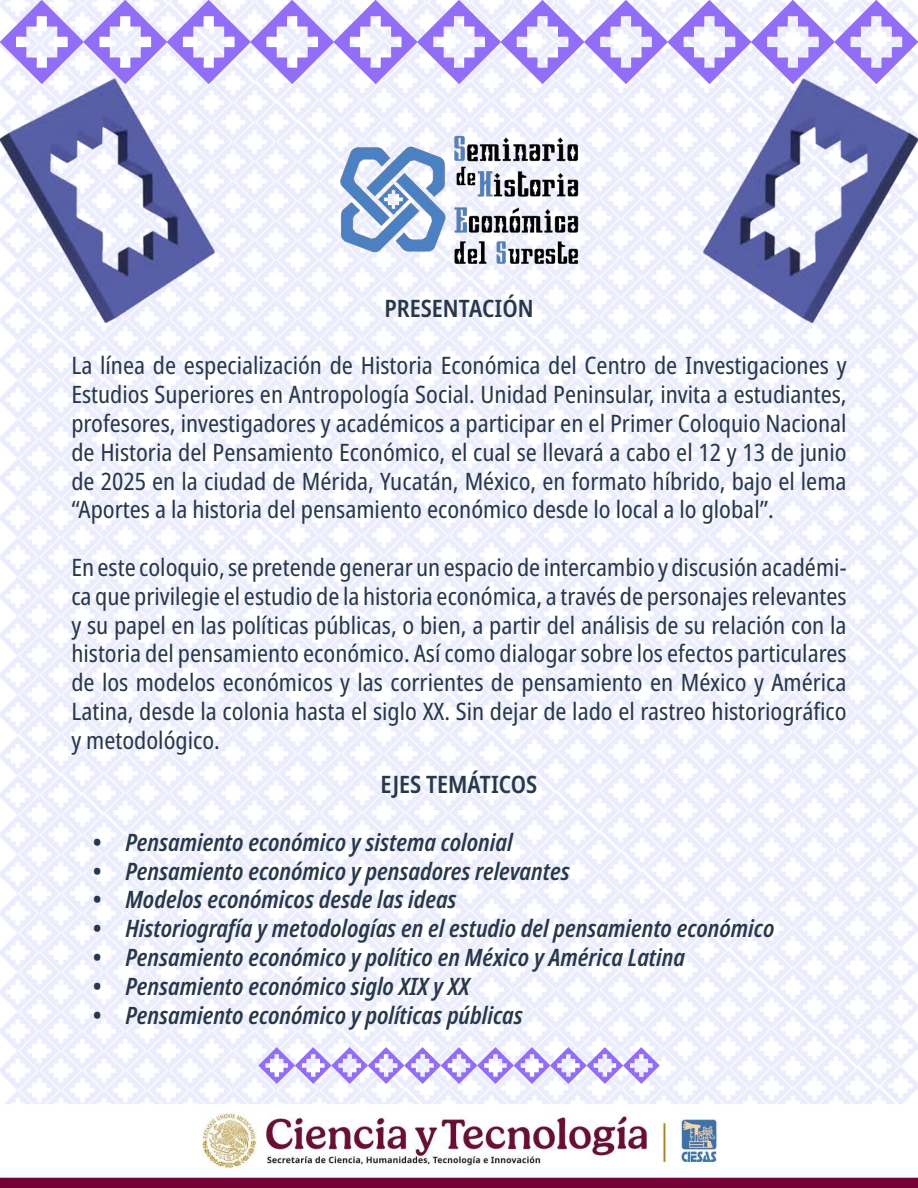
<style>
.page{position:relative;width:918px;height:1188px;background:#fff}
.page>*{position:absolute;margin:0;border:0;box-sizing:border-box;transform-origin:0 0}
.TextoCorridoSHES{font:24px/28.8px "Noto Sans Condensed";color:#283848;text-align:justify}
.t1{font:italic 600 24px "Noto Sans Condensed";color:#283848}
.t2{font:600 24px "Noto Sans Condensed";color:#283848}
</style>
<div class="page">
<svg style="left:258px;top:1047px;width:402px;height:37px"></svg>
<img style="left:331px;top:127px;width:256px;height:148px">
<img style="left:0;top:1113px;width:918px;height:75px">
<img style="left:0;top:84px;width:215px;height:239px">
<img style="left:703px;top:84px;width:215px;height:239px">
<svg style="left:0;top:0;width:918px;height:84px"></svg>
<p class="t2" style="left:384px;top:291px;width:151px">PRESENTACIÓN</p>
<p class="TextoCorridoSHES" style="left:71px;top:352px;width:777px">La línea de especialización de Historia Económica del Centro de Investigaciones y Estudios Superiores en Antropología Social. Unidad Peninsular, invita a estudiantes, profesores, investigadores y académicos a participar en el Primer Coloquio Nacional de Historia del Pensamiento Económico, el cual se llevará a cabo el 12 y 13 de junio de 2025 en la ciudad de Mérida, Yucatán, México, en formato híbrido, bajo el lema “Aportes a la historia del pensamiento económico desde lo local a lo global”.</p>
<p class="TextoCorridoSHES" style="left:71px;top:554px;width:777px">En este coloquio, se pretende generar un espacio de intercambio y discusión académi&shy;ca que privilegie el estudio de la historia económica, a través de personajes relevantes y su papel en las políticas públicas, o bien, a partir del análisis de su relación con la historia del pensamiento económico. Así como dialogar sobre los efectos particulares de los modelos económicos y las corrientes de pensamiento en México y América Latina, desde la colonia hasta el siglo XX. Sin dejar de lado el rastreo historiográfico y metodológico.</p>
<p class="t2" style="left:381px;top:767px;width:158px">EJES TEMÁTICOS</p>
<p class="t1" style="left:93px;top:825px;width:421px">• Pensamiento económico y sistema colonial</p>
<p class="t1" style="left:93px;top:854px;width:479px">• Pensamiento económico y pensadores relevantes</p>
<p class="t1" style="left:93px;top:883px;width:366px">• Modelos económicos desde las ideas</p>
<p class="t1" style="left:93px;top:912px;width:683px">• Historiografía y metodologías en el estudio del pensamiento económico</p>
<p class="t1" style="left:93px;top:940px;width:594px">• Pensamiento económico y político en México y América Latina</p>
<p class="t1" style="left:93px;top:969px;width:379px">• Pensamiento económico siglo XIX y XX</p>
<p class="t1" style="left:93px;top:998px;width:432px">• Pensamiento económico y políticas públicas</p>
</div>
